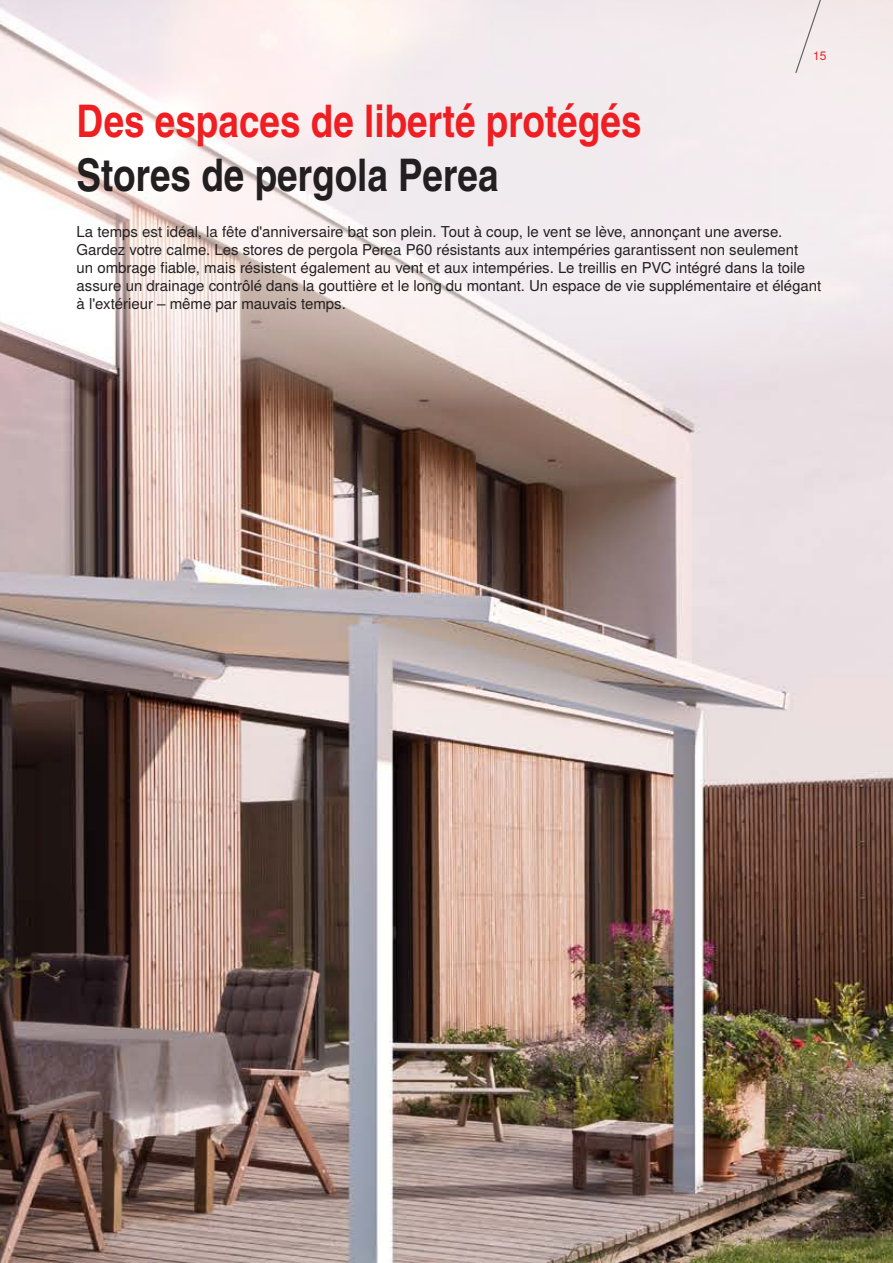
<style>
.page{position:relative;width:893px;height:1263px;background:#fff}
.page>*{position:absolute;margin:0;border:0;box-sizing:border-box;transform-origin:0 0}
.t1{font:700 45px "Warema Nimbus Cnd";color:#ee1e23}
.t2{font:700 45px "Warema Nimbus Cnd";color:#231f20}
.t3{font:15px/18px "Warema Nimbus";color:#231f20}
.t4{font:12px "Warema Nimbus";color:#ee1e23}
</style>
<div class="page">
<img style="left:0;top:411px;width:893px;height:852px">
<svg style="left:0;top:0;width:893px;height:411px;fill:#f2ebee"></svg>
<div style="left:794px;top:0;width:35px;height:74px;background:#f4ebeb"></div>
<p class="t4" style="left:813px;top:49px;width:15px">15</p>
<h1 class="t1" style="left:77px;top:93px;width:567px">Des espaces de liberté protégés</h1>
<h1 class="t2" style="left:77px;top:147px;width:424px">Stores de pergola Perea</h1>
<p class="t3" style="left:77px;top:223px;width:746px">La temps est idéal, la fête d'anniversaire bat son plein. Tout à coup, le vent se lève, annonçant une averse.<br>Gardez votre calme. Les stores de pergola Perea P60 résistants aux intempéries garantissent non seulement<br>un ombrage fiable, mais résistent également au vent et aux intempéries. Le treillis en PVC intégré dans la toile assure un drainage contrôlé dans la gouttière et le long du montant. Un espace de vie supplémentaire et élégant à l'extérieur – même par mauvais temps.</p>
</div>
